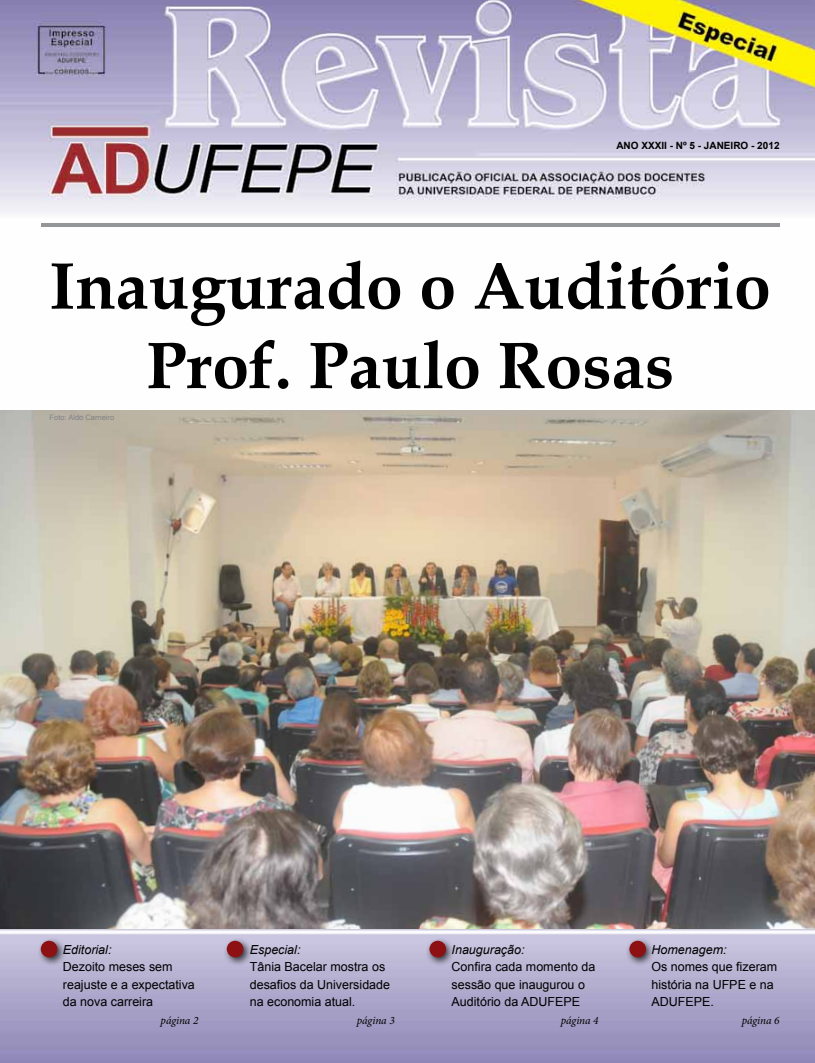
<style>
.page{position:relative;width:815px;height:1063px;background:#fff}
.page>*{position:absolute;margin:0;border:0;box-sizing:border-box;transform-origin:0 0}
.t1{font:700 66.25px/79.5px "Book Antiqua";color:#000;text-align:center}
.t2{font:12.5px/17.5px "Arial";color:#000}
.t3{font:italic 12.5px "Arial";color:#000}
.t4{font:italic 11.25px "Minion Pro";letter-spacing:-.005em;color:#000}
.t5{font:700 10px "Arial";color:#000}
.t6{font:7.5px "Arial";color:#808285}
</style>
<div class="page">
<img style="left:0;top:0;width:815px;height:1063px">
<img style="left:0;top:410px;width:815px;height:518px">
<div style="left:426px;top:937px;width:29px;height:30px;background:#000;opacity:.75"></div>
<div style="left:429px;top:941px;width:17px;height:16px;background:#8d1012;border-radius:50%"></div>
<div style="left:625px;top:937px;width:30px;height:30px;background:#000;opacity:.75"></div>
<div style="left:629px;top:941px;width:17px;height:16px;background:#8d1012;border-radius:50%"></div>
<div style="left:37px;top:937px;width:30px;height:30px;background:#000;opacity:.75"></div>
<div style="left:41px;top:941px;width:16px;height:16px;background:#8d1012;border-radius:50%"></div>
<div style="left:223px;top:937px;width:30px;height:30px;background:#000;opacity:.75"></div>
<div style="left:227px;top:941px;width:16px;height:16px;background:#8d1012;border-radius:50%"></div>
<hr style="left:41px;top:223px;width:739px;height:4px;background:#939598">
<p class="t5" style="left:616px;top:138px;width:165px">ANO XXXII - Nº 5 - JANEIRO - 2012</p>
<h1 class="t1" style="left:49px;top:246px;width:723px">Inaugurado o Auditório<br>Prof. Paulo Rosas</h1>
<p class="t6" style="left:50px;top:412px;width:66px">Foto: Aldo Carneiro</p>
<p class="t3" style="left:63px;top:941px;width:50px">Editorial:</p>
<p class="t2" style="left:63px;top:958px;width:134px">Dezoito meses sem reajuste e a expectativa da nova carreira</p>
<p class="t4" style="left:161px;top:1012px;width:39px">página 2</p>
<p class="t3" style="left:250px;top:941px;width:52px">Especial:</p>
<p class="t2" style="left:250px;top:958px;width:142px">Tânia Bacelar mostra os desafios da Universidade na economia atual.</p>
<p class="t4" style="left:357px;top:1012px;width:39px">página 3</p>
<p class="t3" style="left:452px;top:941px;width:74px">Inauguração:</p>
<p class="t2" style="left:452px;top:958px;width:145px">Confira cada momento da sessão que inaugurou o<br>Auditório da ADUFEPE</p>
<p class="t4" style="left:561px;top:1012px;width:39px">página 4</p>
<p class="t3" style="left:651px;top:941px;width:77px">Homenagem:</p>
<p class="t2" style="left:651px;top:958px;width:127px">Os nomes que fizeram história na UFPE e na<br>ADUFEPE.</p>
<p class="t4" style="left:742px;top:1012px;width:39px">página 6</p>
</div>
